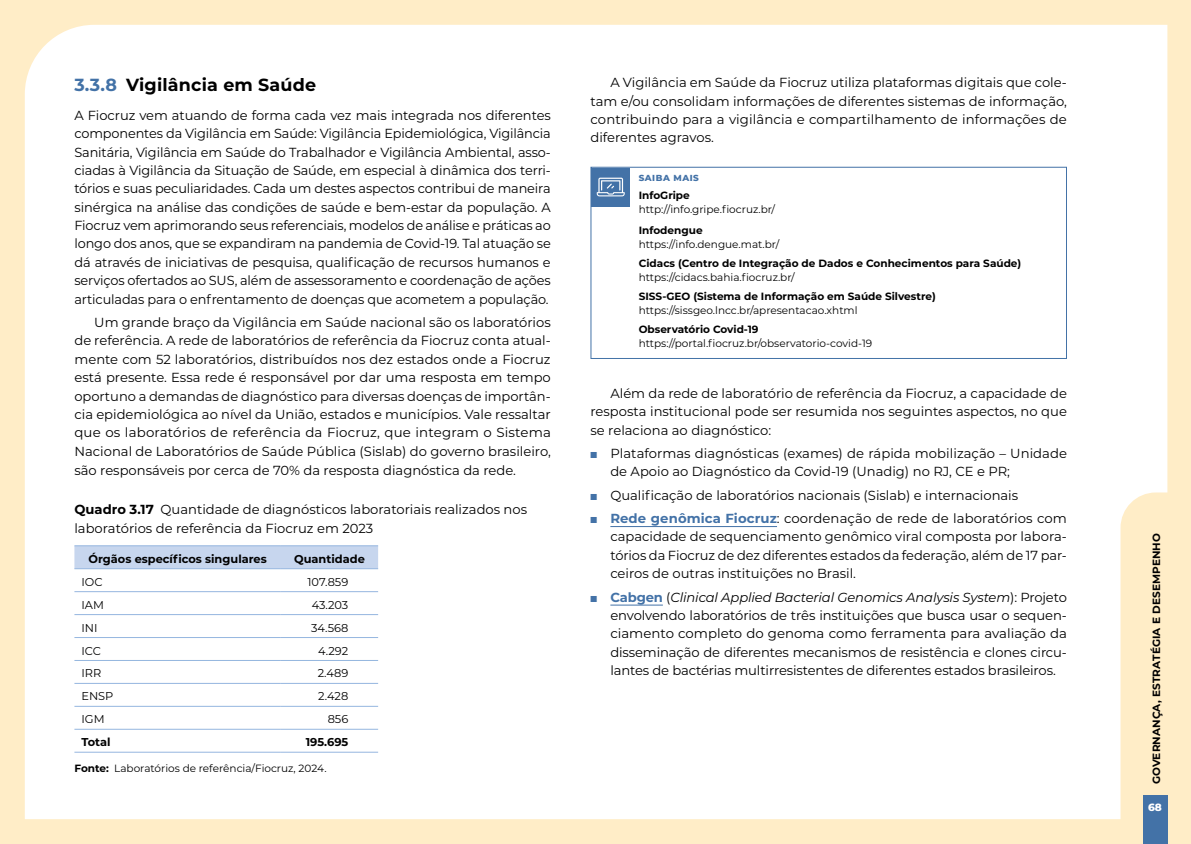
<style>
.page{position:relative;width:1191px;height:844px;background:#fff}
.page>*{position:absolute;margin:0;border:0;box-sizing:border-box;transform-origin:0 0}
.t1{font:700 17.5px "Montserrat";letter-spacing:.01em;color:#000}
.t2{font:13.12px/18.4px "Montserrat";color:#000;text-align:justify}
.t3{font:11.38px "Montserrat";color:#000}
.t4{font:700 11.38px "Montserrat";color:#000}
.t5{font:10.5px "Montserrat";color:#000}
.t6{font:700 10.5px "Montserrat";color:#000}
.t7{font:800 10.5px "Montserrat";color:#fff}
.t8{font:800 8.75px "Montserrat";letter-spacing:.06em;color:#4372a7}
.s1{color:#4372a7}
.s2{font-weight:700}
.s3{font-weight:700;color:#4372a7}
.s4{font-style:italic}
</style>
<div class="page">
<div style="left:0;top:0;width:1191px;height:843px;background:#ffedc7"></div>
<div style="left:25px;top:25px;width:1142px;height:794px;background:#fff"></div>
<svg style="left:1120px;top:492px;width:48px;height:351px"></svg>
<div style="left:1143px;top:795px;width:24px;height:48px;background:#4372a7"></div>
<div style="left:590px;top:167px;width:477px;height:192px;border:1px solid #4372a7"></div>
<div style="left:591px;top:168px;width:39px;height:38px;background:#4372a7"></div>
<svg style="left:597px;top:178px;width:28px;height:18px"></svg>
<div style="left:74px;top:546px;width:304px;height:22px;background:#c7d6ee"></div>
<hr style="left:74px;top:591px;width:207px;height:1px;background:#95b6df">
<hr style="left:281px;top:591px;width:97px;height:1px;background:#95b6df">
<hr style="left:74px;top:614px;width:207px;height:1px;background:#95b6df">
<hr style="left:281px;top:614px;width:97px;height:1px;background:#95b6df">
<hr style="left:74px;top:637px;width:207px;height:1px;background:#95b6df">
<hr style="left:281px;top:637px;width:97px;height:1px;background:#95b6df">
<hr style="left:74px;top:659px;width:207px;height:1px;background:#95b6df">
<hr style="left:281px;top:659px;width:97px;height:1px;background:#95b6df">
<hr style="left:74px;top:682px;width:207px;height:1px;background:#95b6df">
<hr style="left:281px;top:682px;width:97px;height:1px;background:#95b6df">
<hr style="left:74px;top:705px;width:207px;height:1px;background:#95b6df">
<hr style="left:281px;top:705px;width:97px;height:1px;background:#95b6df">
<hr style="left:74px;top:728px;width:207px;height:1px;background:#95b6df">
<hr style="left:281px;top:728px;width:97px;height:1px;background:#95b6df">
<hr style="left:74px;top:751px;width:207px;height:1px;background:#95b6df">
<hr style="left:281px;top:751px;width:97px;height:1px;background:#95b6df">
<hr style="left:74px;top:545px;width:207px;height:1px;background:#95b6df">
<hr style="left:281px;top:545px;width:97px;height:1px;background:#95b6df">
<hr style="left:74px;top:568px;width:207px;height:1px;background:#95b6df">
<hr style="left:281px;top:568px;width:97px;height:1px;background:#95b6df">
<hr style="left:610px;top:526px;width:167px;height:1px;background:#4372a7">
<hr style="left:610px;top:604px;width:53px;height:1px;background:#4372a7">
<h1 class="t1" style="left:74px;top:73px;width:243px"><span class="s1">3.3.8</span> Vigilância em Saúde</h1>
<p class="t2" style="left:74px;top:105px;width:478px">A Fiocruz vem atuando de forma cada vez mais integrada nos diferentes componentes da Vigilância em Saúde: Vigilância Epidemiológica, Vigilância Sanitária, Vigilância em Saúde do Trabalhador e Vigilância Ambiental, asso&shy;ciadas à Vigilância da Situação de Saúde, em especial à dinâmica dos terri&shy;tórios e suas peculiaridades. Cada um destes aspectos contribui de maneira sinérgica na análise das condições de saúde e bem-estar da população. A Fiocruz vem aprimorando seus referenciais, modelos de análise e práticas ao longo dos anos, que se expandiram na pandemia de Covid-19. Tal atuação se dá através de iniciativas de pesquisa, qualificação de recursos humanos e serviços ofertados ao SUS, além de assessoramento e coordenação de ações articuladas para o enfrentamento de doenças que acometem a população.</p>
<p class="t2" style="left:74px;top:312px;width:478px;text-indent:20px">Um grande braço da Vigilância em Saúde nacional são os laboratórios de referência. A rede de laboratórios de referência da Fiocruz conta atual&shy;mente com 52 laboratórios, distribuídos nos dez estados onde a Fiocruz está presente. Essa rede é responsável por dar uma resposta em tempo oportuno a demandas de diagnóstico para diversas doenças de importân&shy;cia epidemiológica ao nível da União, estados e municípios. Vale ressaltar que os laboratórios de referência da Fiocruz, que integram o Sistema Nacional de Laboratórios de Saúde Pública (Sislab) do governo brasileiro, são responsáveis por cerca de 70% da resposta diagnóstica da rede.</p>
<p class="t2" style="left:74px;top:499px;width:454px;line-height:19.2px"><span class="s2">Quadro 3.17</span> Quantidade de diagnósticos laboratoriais realizados nos laboratórios de referência da Fiocruz em 2023</p>
<p class="t4" style="left:88px;top:550px;width:180px">Órgãos específicos singulares</p>
<p class="t4" style="left:294px;top:550px;width:72px">Quantidade</p>
<p class="t3" style="left:81px;top:573px;width:23px">IOC</p>
<p class="t3" style="left:307px;top:573px;width:42px">107.859</p>
<p class="t3" style="left:81px;top:596px;width:24px">IAM</p>
<p class="t3" style="left:312px;top:596px;width:38px">43.203</p>
<p class="t3" style="left:81px;top:619px;width:18px">INI</p>
<p class="t3" style="left:311px;top:619px;width:39px">34.568</p>
<p class="t3" style="left:81px;top:642px;width:21px">ICC</p>
<p class="t3" style="left:318px;top:642px;width:32px">4.292</p>
<p class="t3" style="left:81px;top:665px;width:21px">IRR</p>
<p class="t3" style="left:318px;top:665px;width:32px">2.489</p>
<p class="t3" style="left:81px;top:688px;width:34px">ENSP</p>
<p class="t3" style="left:318px;top:688px;width:32px">2.428</p>
<p class="t3" style="left:81px;top:711px;width:25px">IGM</p>
<p class="t3" style="left:328px;top:711px;width:22px">856</p>
<p class="t4" style="left:81px;top:733px;width:31px">Total</p>
<p class="t4" style="left:306px;top:733px;width:44px">195.695</p>
<p class="t5" style="left:74px;top:760px;width:254px"><span class="s2">Fonte:</span> Laboratórios de referência/Fiocruz, 2024.</p>
<p class="t2" style="left:590px;top:73px;width:478px;text-indent:20px">A Vigilância em Saúde da Fiocruz utiliza plataformas digitais que cole&shy;tam e/ou consolidam informações de diferentes sistemas de informação, contribuindo para a vigilância e compartilhamento de informações de diferentes agravos.</p>
<p class="t8" style="left:638px;top:171px;width:62px">SAIBA MAIS</p>
<p class="t6" style="left:638px;top:187px;width:53px">InfoGripe</p>
<p class="t5" style="left:638px;top:202px;width:138px">http://info.gripe.fiocruz.br/</p>
<p class="t6" style="left:638px;top:222px;width:65px">Infodengue</p>
<p class="t5" style="left:638px;top:236px;width:142px">https://info.dengue.mat.br/</p>
<p class="t6" style="left:638px;top:255px;width:384px">Cidacs (Centro de Integração de Dados e Conhecimentos para Saúde)</p>
<p class="t5" style="left:638px;top:269px;width:158px">https://cidacs.bahia.fiocruz.br/</p>
<p class="t6" style="left:638px;top:288px;width:299px">SISS-GEO (Sistema de Informação em Saúde Silvestre)</p>
<p class="t5" style="left:638px;top:302px;width:220px">https://sissgeo.lncc.br/apresentacao.xhtml</p>
<p class="t6" style="left:638px;top:321px;width:121px">Observatório Covid-19</p>
<p class="t5" style="left:638px;top:335px;width:235px">https://portal.fiocruz.br/observatorio-covid-19</p>
<p class="t2" style="left:590px;top:383px;width:478px;text-indent:20px">Além da rede de laboratório de referência da Fiocruz, a capacidade de resposta institucional pode ser resumida nos seguintes aspectos, no que se relaciona ao diagnóstico:</p>
<p class="t2" style="left:610px;top:443px;width:458px;text-indent:-20px"><span class="s1">■</span> Plataformas diagnósticas (exames) de rápida mobilização – Unidade de Apoio ao Diagnóstico da Covid-19 (Unadig) no RJ, CE e PR;</p>
<p class="t2" style="left:590px;top:485px;width:429px"><span class="s1">■</span> Qualificação de laboratórios nacionais (Sislab) e internacionais</p>
<p class="t2" style="left:610px;top:508px;width:458px;text-indent:-20px"><span class="s1">■</span> <span class="s3">Rede genômica Fiocruz</span>: coordenação de rede de laboratórios com capacidade de sequenciamento genômico viral composta por labora&shy;tórios da Fiocruz de dez diferentes estados da federação, além de 17 par&shy;ceiros de outras instituições no Brasil.</p>
<p class="t2" style="left:610px;top:587px;width:458px;text-indent:-20px"><span class="s1">■</span> <span class="s3">Cabgen</span> (<span class="s4">Clinical Applied Bacterial Genomics Analysis System</span>): Projeto envolvendo laboratórios de três instituições que busca usar o sequen&shy;ciamento completo do genoma como ferramenta para avaliação da disseminação de diferentes mecanismos de resistência e clones circu&shy;lantes de bactérias multirresistentes de diferentes estados brasileiros.</p>
<p class="t6" style="left:1148px;top:784px;width:252px;rotate:-90deg">GOVERNANÇA, ESTRATÉGIA E DESEMPENHO</p>
<p class="t7" style="left:1148px;top:799px;width:15px">68</p>
</div>
